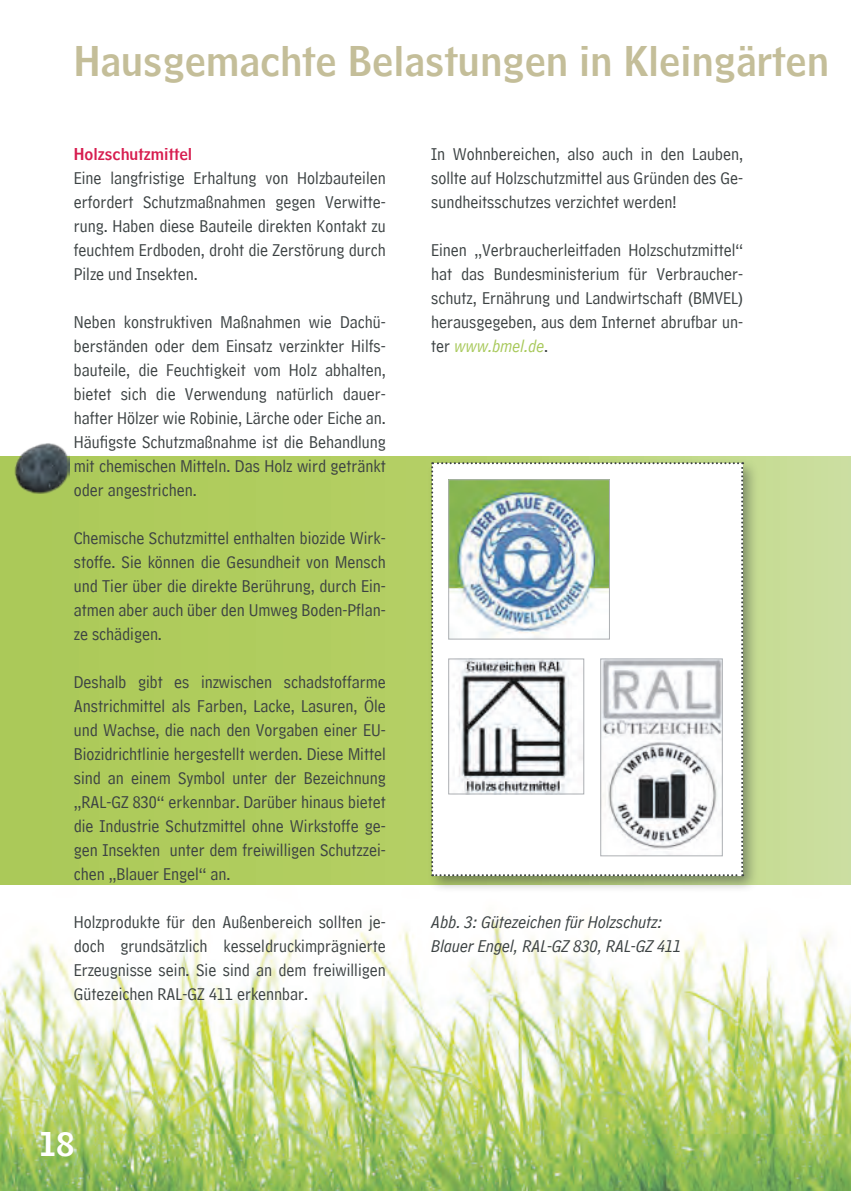
<style>
.page{position:relative;width:851px;height:1191px;background:#fff}
.page>*{position:absolute;margin:0;border:0;box-sizing:border-box;transform-origin:0 0}
.t1{font:40px "HM Headline";color:#c4be99}
.t2{font:32px "HM Headline";color:#fff}
.t3{font:18px/24px "HM Comment";color:#3c4243;text-align:justify}
.t4{font:italic 18px/24px "HM Comment";color:#3c4243}
.t5{font:16px "HM Headline";color:#d71d4f}
.s1{font-style:italic;color:#a8c95b}
</style>
<div class="page">
<img style="left:0;top:884px;width:850px;height:307px">
<svg style="left:0;top:456px;width:850px;height:428px;background:#b4cf68"></svg>
<div style="left:426px;top:458px;width:333px;height:434px;background:#3c4243;opacity:.5"></div>
<svg style="left:431px;top:462px;width:312px;height:414px"></svg>
<img style="left:450px;top:481px;width:158px;height:156px">
<div style="left:448px;top:479px;width:162px;height:160px;border:1px solid #acafb3"></div>
<img style="left:450px;top:660px;width:132px;height:132px">
<div style="left:448px;top:658px;width:136px;height:136px;border:1px solid #acafb3"></div>
<img style="left:602px;top:660px;width:118px;height:194px">
<div style="left:600px;top:658px;width:122px;height:198px;border:1px solid #acafb3"></div>
<img style="left:14px;top:443px;width:55px;height:50px">
<h1 class="t1" style="left:74px;top:26px;width:756px">Hausgemachte Belastungen in Kleingärten</h1>
<p class="t5" style="left:74px;top:140px;width:120px">Holzschutzmittel</p>
<p class="t3" style="left:74px;top:163px;width:313px">Eine langfristige Erhaltung von Holzbauteilen erfordert Schutzmaßnahmen gegen Verwitte&shy;rung. Haben diese Bauteile direkten Kontakt zu feuchtem Erdboden, droht die Zerstörung durch Pilze und Insekten.</p>
<p class="t3" style="left:74px;top:307px;width:313px">Neben konstruktiven Maßnahmen wie Dachü&shy;berständen oder dem Einsatz verzinkter Hilfs&shy;bauteile, die Feuchtigkeit vom Holz abhalten, bietet sich die Verwendung natürlich dauer&shy;hafter Hölzer wie Robinie, Lärche oder Eiche an.<br>Häufigste Schutzmaßnahme ist die Behandlung mit chemischen Mitteln. Das Holz wird getränkt oder angestrichen.</p>
<p class="t3" style="left:74px;top:522px;width:313px">Chemische Schutzmittel enthalten biozide Wirk&shy;stoffe. Sie können die Gesundheit von Mensch und Tier über die direkte Berührung, durch Ein&shy;atmen aber auch über den Umweg Boden-Pflan&shy;ze schädigen.</p>
<p class="t3" style="left:74px;top:666px;width:313px">Deshalb gibt es inzwischen schadstoffarme Anstrichmittel als Farben, Lacke, Lasuren, Öle und Wachse, die nach den Vorgaben einer EU-Biozidrichtlinie hergestellt werden. Diese Mittel sind an einem Symbol unter der Bezeichnung „RAL-GZ 830“ erkennbar. Darüber hinaus bietet die Industrie Schutzmittel ohne Wirkstoffe ge&shy;gen Insekten unter dem freiwilligen Schutzzei&shy;chen „Blauer Engel“ an.</p>
<p class="t3" style="left:74px;top:906px;width:313px">Holzprodukte für den Außenbereich sollten je&shy;doch grundsätzlich kesseldruckimprägnierte Erzeugnisse sein. Sie sind an dem freiwilligen Gütezeichen RAL-GZ 411 erkennbar.</p>
<p class="t3" style="left:431px;top:139px;width:313px">In Wohnbereichen, also auch in den Lauben, sollte auf Holzschutzmittel aus Gründen des Ge&shy;sundheitsschutzes verzichtet werden!</p>
<p class="t3" style="left:431px;top:235px;width:313px">Einen „Verbraucherleitfaden Holzschutzmittel“ hat das Bundesministerium für Verbraucher&shy;schutz, Ernährung und Landwirtschaft (BMVEL) herausgegeben, aus dem Internet abrufbar un&shy;ter <span class="s1">www.bmel.de</span>.</p>
<p class="t4" style="left:431px;top:909px;width:251px">Abb. 3: Gütezeichen für Holzschutz:<br>Blauer Engel, RAL-GZ 830, RAL-GZ 411</p>
<h2 class="t2" style="left:39px;top:1116px;width:37px">18</h2>
</div>
